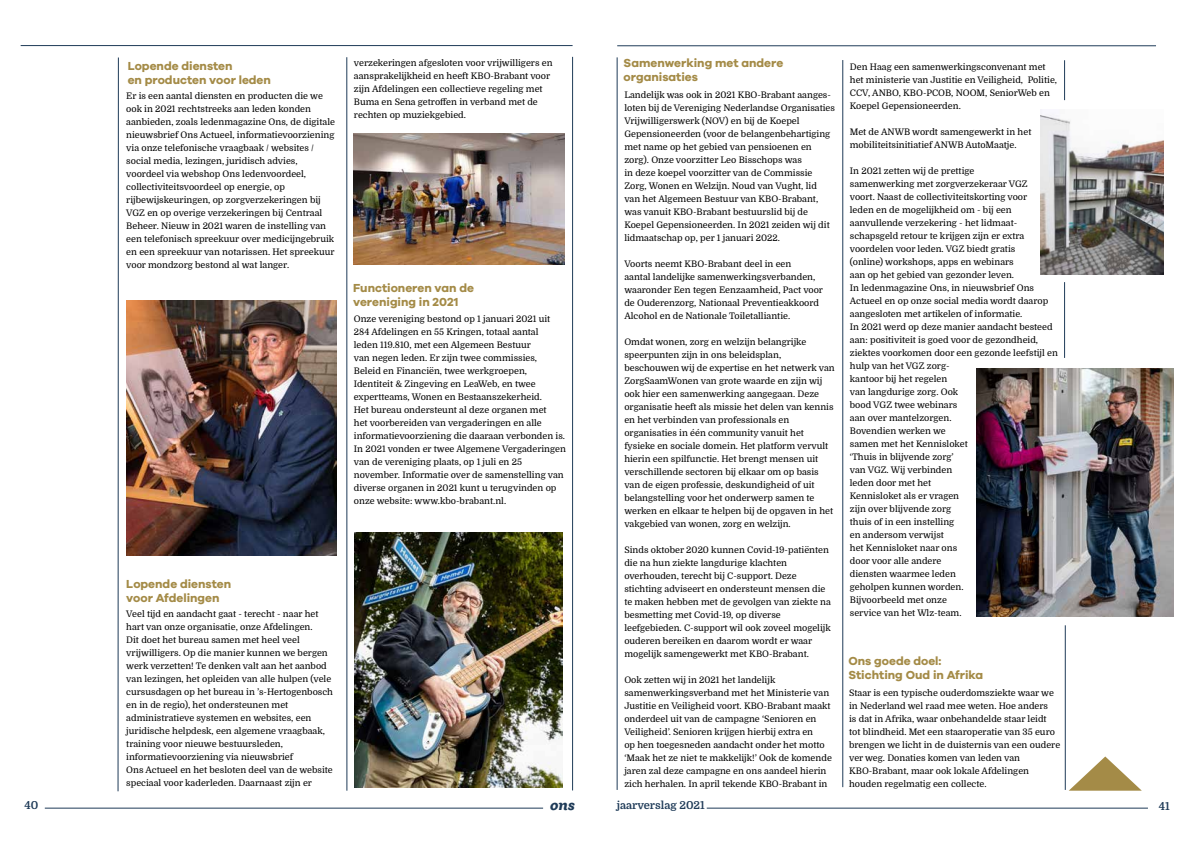
<style>
.page{position:relative;width:1191px;height:842px;background:#fff}
.page>*{position:absolute;margin:0;border:0;box-sizing:border-box;transform-origin:0 0}
.t1{font:italic 800 14px "Ulises";color:#1f3b58}
.t2{font:700 12px/14px "Galano Grotesque DEMO";color:#a48b47}
.t3{font:700 11px "Domine";color:#1f3b58}
.t4{font:9px/13px "Domine";color:#000}
</style>
<div class="page">
<hr style="left:617px;top:57px;width:1px;height:733px;background:#1f3b58">
<hr style="left:572px;top:57px;width:1px;height:733px;background:#1f3b58">
<hr style="left:347px;top:57px;width:1px;height:734px;background:#1f3b58">
<hr style="left:842px;top:60px;width:1px;height:727px;background:#1f3b58">
<hr style="left:1064px;top:60px;width:1px;height:40px;background:#1f3b58">
<hr style="left:45px;top:808px;width:498px;height:1px;background:#1f3b58">
<hr style="left:706px;top:808px;width:442px;height:1px;background:#1f3b58">
<hr style="left:21px;top:45px;width:551px;height:1px;background:#1f3b58">
<svg style="left:1069px;top:756px;width:72px;height:35px"></svg>
<hr style="left:617px;top:46px;width:539px;height:1px;background:#1f3b58">
<svg style="left:118px;top:57px;width:1px;height:734px"></svg>
<img style="left:354px;top:133px;width:210px;height:132px">
<hr style="left:1065px;top:625px;width:1px;height:165px;background:#1f3b58">
<img style="left:976px;top:369px;width:198px;height:247px">
<img style="left:126px;top:301px;width:210px;height:254px">
<img style="left:1040px;top:110px;width:123px;height:165px">
<hr style="left:1064px;top:282px;width:1px;height:76px;background:#1f3b58">
<img style="left:355px;top:533px;width:207px;height:255px">
<h2 class="t2" style="left:623px;top:57px;width:161px">Samenwerking met andere organisaties</h2>
<p class="t4" style="left:624px;top:88px;width:212px">Landelijk was ook in 2021 KBO-Brabant aanges&shy;loten bij de Vereniging Nederlandse Organisaties Vrijwilligerswerk (NOV) en bij de Koepel Gepensioneerden (voor de belangenbehartiging met name op het gebied van pensioenen en zorg). Onze voorzitter Leo Bisschops was<br>in deze koepel voorzitter van de Commissie Zorg, Wonen en Welzijn. Noud van Vught, lid van het Algemeen Bestuur van KBO-Brabant, was vanuit KBO-Brabant bestuurslid bij de Koepel Gepensioneerden. In 2021 zeiden wij dit lidmaatschap op, per 1 januari 2022.</p>
<p class="t4" style="left:624px;top:257px;width:200px">Voorts neemt KBO-Brabant deel in een<br>aantal landelijke samenwerkingsverbanden, waaronder Een tegen Eenzaamheid, Pact voor de Ouderenzorg, Nationaal Preventieakkoord Alcohol en de Nationale Toiletalliantie.</p>
<p class="t4" style="left:624px;top:335px;width:212px">Omdat wonen, zorg en welzijn belangrijke speerpunten zijn in ons beleidsplan, beschouwen wij de expertise en het netwerk van ZorgSaamWonen van grote waarde en zijn wij ook hier een samenwerking aangegaan. Deze organisatie heeft als missie het delen van kennis en het verbinden van professionals en organisaties in één community vanuit het fysieke en sociale domein. Het platform vervult hierin een spilfunctie. Het brengt mensen uit verschillende sectoren bij elkaar om op basis van de eigen professie, deskundigheid of uit belangstelling voor het onderwerp samen te werken en elkaar te helpen bij de opgaven in het vakgebied van wonen, zorg en welzijn.</p>
<p class="t4" style="left:624px;top:543px;width:208px">Sinds oktober 2020 kunnen Covid-19-patiënten die na hun ziekte langdurige klachten overhouden, terecht bij C-support. Deze stichting adviseert en ondersteunt mensen die te maken hebben met de gevolgen van ziekte na besmetting met Covid-19, op diverse leefgebieden. C-support wil ook zoveel mogelijk ouderen bereiken en daarom wordt er waar mogelijk samengewerkt met KBO-Brabant.</p>
<p class="t4" style="left:624px;top:673px;width:209px">Ook zetten wij in 2021 het landelijk samenwerkingsverband met het Ministerie van Justitie en Veiligheid voort. KBO-Brabant maakt onderdeel uit van de campagne ‘Senioren en Veiligheid’. Senioren krijgen hierbij extra en<br>op hen toegesneden aandacht onder het motto ‘Maak het ze niet te makkelijk!’ Ook de komende jaren zal deze campagne en ons aandeel hierin zich herhalen. In april tekende KBO-Brabant in</p>
<h2 class="t2" style="left:128px;top:59px;width:145px">Lopende diensten<br>en producten voor leden</h2>
<p class="t4" style="left:354px;top:57px;width:200px">verzekeringen afgesloten voor vrijwilligers en aansprakelijkheid en heeft KBO-Brabant voor zijn Afdelingen een collectieve regeling met Buma en Sena getroffen in verband met de rechten op muziekgebied.</p>
<p class="t4" style="left:850px;top:61px;width:209px">Den Haag een samenwerkingsconvenant met het ministerie van Justitie en Veiligheid, Politie, CCV, ANBO, KBO-PCOB, NOOM, SeniorWeb en Koepel Gepensioneerden.</p>
<p class="t4" style="left:850px;top:126px;width:183px">Met de ANWB wordt samengewerkt in het mobiliteitsinitiatief ANWB AutoMaatje.</p>
<p class="t4" style="left:850px;top:165px;width:210px">In 2021 zetten wij de prettige<br>samenwerking met zorgverzekeraar VGZ<br>voort. Naast de collectiviteitskorting voor<br>leden en de mogelijkheid om - bij een aanvullende verzekering - het lidmaat&shy;schapsgeld retour te krijgen zijn er extra voordelen voor leden. VGZ biedt gratis<br>(online) workshops, apps en webinars<br>aan op het gebied van gezonder leven.<br>In ledenmagazine Ons, in nieuwsbrief Ons<br>Actueel en op onze social media wordt daarop aangesloten met artikelen of informatie.<br>In 2021 werd op deze manier aandacht besteed aan: positiviteit is goed voor de gezondheid, ziektes voorkomen door een gezonde leefstijl en hulp van het VGZ zorg-<br>kantoor bij het regelen<br>van langdurige zorg. Ook<br>bood VGZ twee webinars<br>aan over mantelzorgen.<br>Bovendien werken we<br>samen met het Kennisloket<br>‘Thuis in blijvende zorg’<br>van VGZ. Wij verbinden<br>leden door met het<br>Kennisloket als er vragen<br>zijn over blijvende zorg<br>thuis of in een instelling<br>en andersom verwijst<br>het Kennisloket naar ons<br>door voor alle andere<br>diensten waarmee leden<br>geholpen kunnen worden.<br>Bijvoorbeeld met onze<br>service van het Wlz-team.</p>
<p class="t4" style="left:126px;top:90px;width:210px">Er is een aantal diensten en producten die we ook in 2021 rechtstreeks aan leden konden aanbieden, zoals ledenmagazine Ons, de digitale nieuwsbrief Ons Actueel, informatievoorziening via onze telefonische vraagbaak / websites / social media, lezingen, juridisch advies, voordeel via webshop Ons ledenvoordeel, collectiviteitsvoordeel op energie, op rijbewijskeuringen, op zorgverzekeringen bij VGZ en op overige verzekeringen bij Centraal Beheer. Nieuw in 2021 waren de instelling van een telefonisch spreekuur over medicijngebruik en een spreekuur van notarissen. Het spreekuur voor mondzorg bestond al wat langer.</p>
<h2 class="t2" style="left:353px;top:281px;width:122px">Functioneren van de vereniging in 2021</h2>
<p class="t4" style="left:354px;top:312px;width:214px">Onze vereniging bestond op 1 januari 2021 uit 284 Afdelingen en 55 Kringen, totaal aantal<br>leden 119.810, met een Algemeen Bestuur<br>van negen leden. Er zijn twee commissies, Beleid en Financiën, twee werkgroepen, Identiteit &amp; Zingeving en LeaWeb, en twee expertteams, Wonen en Bestaanszekerheid.<br>Het bureau ondersteunt al deze organen met<br>het voorbereiden van vergaderingen en alle informatievoorziening die daaraan verbonden is.<br>In 2021 vonden er twee Algemene Vergaderingen van de vereniging plaats, op 1 juli en 25 november. Informatie over de samenstelling van diverse organen in 2021 kunt u terugvinden op onze website: www.kbo-brabant.nl.</p>
<h2 class="t2" style="left:126px;top:577px;width:106px">Lopende diensten voor Afdelingen</h2>
<p class="t4" style="left:126px;top:608px;width:208px">Veel tijd en aandacht gaat - terecht - naar het hart van onze organisatie, onze Afdelingen.<br>Dit doet het bureau samen met heel veel vrijwilligers. Op die manier kunnen we bergen werk verzetten! Te denken valt aan het aanbod van lezingen, het opleiden van alle hulpen (vele cursusdagen op het bureau in ’s-Hertogenbosch en in de regio), het ondersteunen met administratieve systemen en websites, een juridische helpdesk, een algemene vraagbaak, training voor nieuwe bestuursleden, informatievoorziening via nieuwsbrief<br>Ons Actueel en het besloten deel van de website speciaal voor kaderleden. Daarnaast zijn er</p>
<h2 class="t2" style="left:848px;top:654px;width:136px">Ons goede doel:<br>Stichting Oud in Afrika</h2>
<p class="t4" style="left:849px;top:686px;width:212px">Staar is een typische ouderdomsziekte waar we in Nederland wel raad mee weten. Hoe anders<br>is dat in Afrika, waar onbehandelde staar leidt tot blindheid. Met een staaroperatie van 35 euro brengen we licht in de duisternis van een oudere ver weg. Donaties komen van leden van KBO-Brabant, maar ook lokale Afdelingen houden regelmatig een collecte.</p>
<p class="t3" style="left:25px;top:799px;width:15px">40</p>
<h1 class="t1" style="left:550px;top:796px;width:26px">ons</h1>
<p class="t3" style="left:617px;top:799px;width:89px">jaarverslag 2021</p>
<p class="t3" style="left:1158px;top:800px;width:12px">41</p>
</div>
